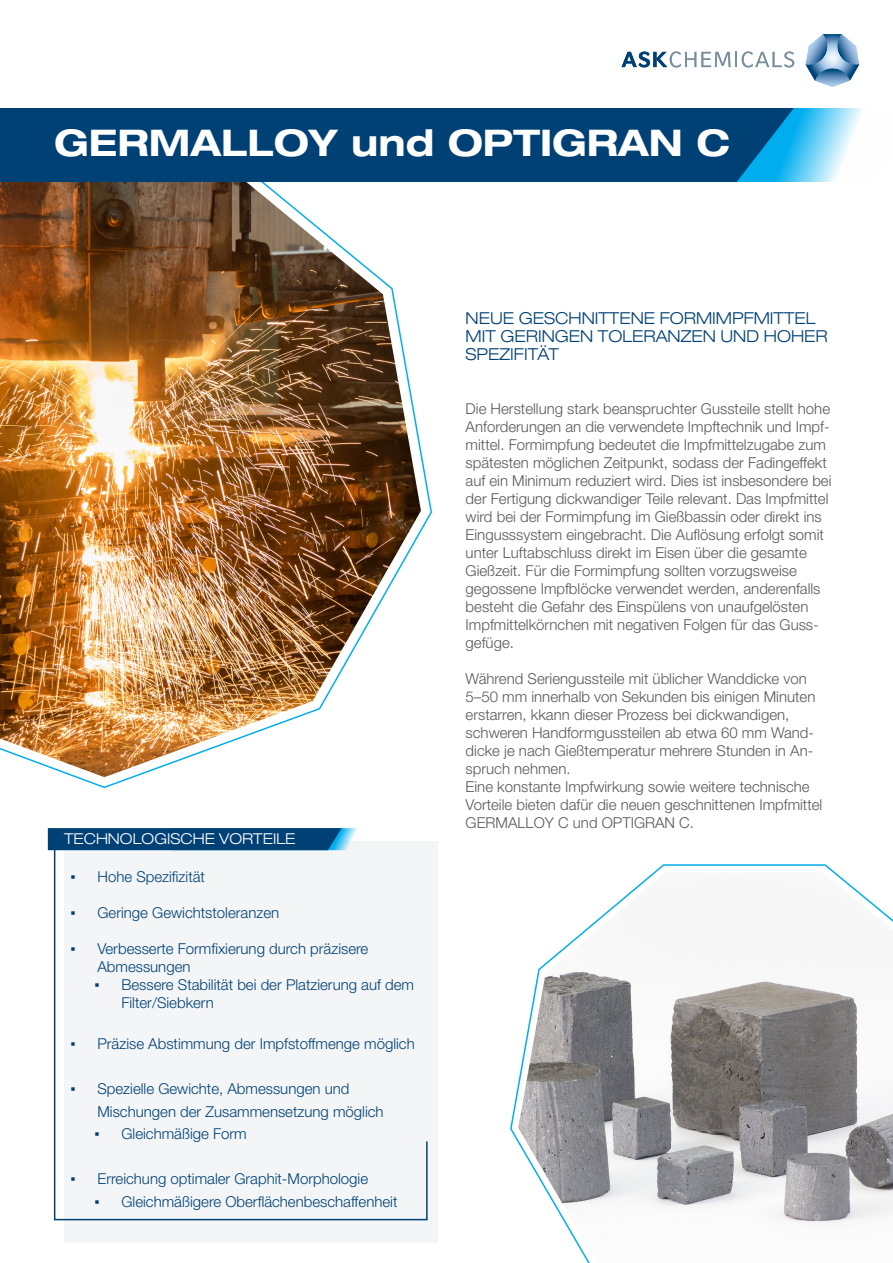
<style>
.page{position:relative;width:893px;height:1263px;background:#fff}
.page>*{position:absolute;margin:0;border:0;box-sizing:border-box;transform-origin:0 0}
.t1{font:700 expanded 36.75px "Helvetica Neue LT Pro";color:#fff}
.t2{font:300 expanded 16.5px/18px "Helvetica Neue LT Pro";color:#004175}
.t3{font:300 15px/18px "Helvetica Neue LT Pro";color:#57585a}
.t4{font:300 15px/18px "Helvetica Neue LT Pro";color:#004175}
.t5{font:300 expanded 15px "Helvetica Neue LT Pro";color:#fff}
.s1{font-family:"Arial";font-weight:400}
</style>
<div class="page">
<img style="left:0;top:182px;width:421px;height:595px">
<img style="left:518px;top:872px;width:375px;height:391px">
<svg style="left:794px;top:108px;width:68px;height:74px"></svg>
<div style="left:0;top:108px;width:794px;height:74px;background:#004175"></div>
<div style="left:64px;top:841px;width:374px;height:401px;background:#f3f5f6"></div>
<svg style="left:53px;top:850px;width:375px;height:371px"></svg>
<svg style="left:48px;top:828px;width:309px;height:22px;background:#0a4c7e"></svg>
<svg style="left:622px;top:51px;width:172px;height:16px"></svg>
<svg style="left:806px;top:34px;width:53px;height:53px"></svg>
<p class="t1" style="left:54px;top:119px;width:677px">GERMALLOY und OPTIGRAN C</p>
<p class="t2" style="left:466px;top:309px;width:364px">NEUE GESCHNITTENE FORMIMPFMITTEL<br>MIT GERINGEN TOLERANZEN UND HOHER<br>SPEZIFITÄT</p>
<p class="t5" style="left:64px;top:830px;width:233px">TECHNOLOGISCHE VORTEILE</p>
<p class="t4" style="left:70px;top:868px;width:136px"><span class="s1">▪</span> Hohe Spezifizität</p>
<p class="t4" style="left:70px;top:904px;width:210px"><span class="s1">▪</span> Geringe Gewichtstoleranzen</p>
<p class="t4" style="left:97px;top:940px;width:272px;text-indent:-27px"><span class="s1">▪</span> Verbesserte Formfixierung durch präzisere<br>Abmessungen</p>
<p class="t4" style="left:121px;top:976px;width:294px;text-indent:-27px"><span class="s1">▪</span> Bessere Stabilität bei der Platzierung auf dem<br>Filter/Siebkern</p>
<p class="t4" style="left:70px;top:1034px;width:346px"><span class="s1">▪</span> Präzise Abstimmung der Impfstoffmenge möglich</p>
<p class="t4" style="left:97px;top:1077px;width:288px;line-height:22.5px;text-indent:-27px"><span class="s1">▪</span> Spezielle Gewichte, Abmessungen und<br>Mischungen der Zusammensetzung möglich</p>
<p class="t4" style="left:94px;top:1124px;width:154px"><span class="s1">▪</span> Gleichmäßige Form</p>
<p class="t4" style="left:70px;top:1169px;width:299px"><span class="s1">▪</span> Erreichung optimaler Graphit-Morphologie</p>
<p class="t4" style="left:94px;top:1192px;width:304px"><span class="s1">▪</span> Gleichmäßigere Oberflächenbeschaffenheit</p>
<p class="t3" style="left:466px;top:399px;width:367px">Die Herstellung stark beanspruchter Gussteile stellt hohe Anforderungen an die verwendete Impftechnik und Impf&shy;mittel. Formimpfung bedeutet die Impfmittelzugabe zum spätesten möglichen Zeitpunkt, sodass der Fadingeffekt auf ein Minimum reduziert wird. Dies ist insbesondere bei der Fertigung dickwandiger Teile relevant. Das Impfmittel wird bei der Formimpfung im Gießbassin oder direkt ins Eingusssystem eingebracht. Die Auflösung erfolgt somit unter Luftabschluss direkt im Eisen über die gesamte Gießzeit. Für die Formimpfung sollten vorzugsweise gegossene Impfblöcke verwendet werden, anderenfalls besteht die Gefahr des Einspülens von unaufgelösten Impfmittelkörnchen mit negativen Folgen für das Guss&shy;gefüge.</p>
<p class="t3" style="left:466px;top:669px;width:351px">Während Seriengussteile mit üblicher Wanddicke von 5–50 mm innerhalb von Sekunden bis einigen Minuten erstarren, kkann dieser Prozess bei dickwandigen, schweren Handformgussteilen ab etwa 60 mm Wand-</p>
<p class="t3" style="left:466px;top:741px;width:349px">dicke je nach Gießtemperatur mehrere Stunden in An&shy;spruch nehmen.</p>
<p class="t3" style="left:466px;top:777px;width:358px">Eine konstante Impfwirkung sowie weitere technische<br>Vorteile bieten dafür die neuen geschnittenen Impfmittel<br>GERMALLOY C und OPTIGRAN C.</p>
</div>
